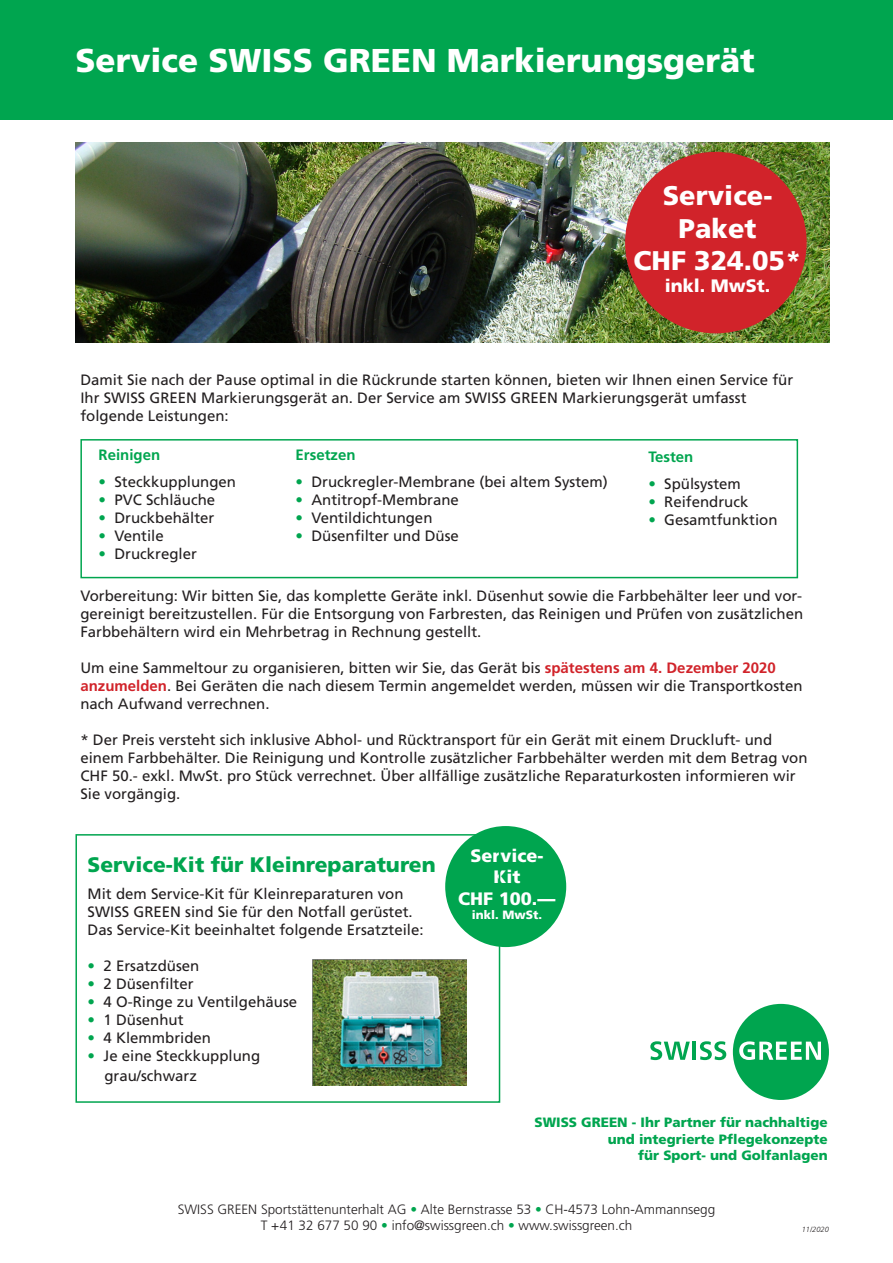
<style>
.page{position:relative;width:893px;height:1263px;background:#fff}
.page>*{position:absolute;margin:0;border:0;box-sizing:border-box;transform-origin:0 0}
.t1{font:900 33px "Frutiger LT Std";color:#fff}
.t2{font:900 27px/32.4px "Frutiger LT Std";color:#fff;text-align:center}
.t3{font:900 21px "Frutiger LT Std";color:#00a54f}
.t4{font:900 18px/21.6px "Frutiger LT Std";color:#fff;text-align:center}
.t5{font:15px/18px "Frutiger LT Std";color:#231f20}
.t6{font:700 15px "Frutiger LT Std";color:#00a54f}
.Text{font:300 13.5px/16.2px "Frutiger LT Std";color:#231f20;text-align:center}
.Text-2{font:900 13.5px/16.2px "Frutiger LT Std";color:#00a54f;text-align:right}
.t7{font:900 12px "Frutiger LT Std";color:#fff}
.t8{font:italic 300 7.5px "Frutiger LT Std";color:#231f20}
.s1{font-weight:300;color:#00a54f}
.s2{font-weight:700;color:#d1232a}
.s3{color:#00a54f}
</style>
<div class="page">
<div style="left:0;top:0;width:893px;height:120px;background:#00a54f"></div>
<div style="left:733px;top:1004px;width:96px;height:96px;background:#00a54f;border-radius:50%"></div>
<svg style="left:650px;top:1041px;width:40px;height:19px"></svg>
<hr style="left:692px;top:1041px;width:4px;height:19px;background:#00a54f">
<svg style="left:700px;top:1041px;width:26px;height:19px"></svg>
<svg style="left:739px;top:1041px;width:82px;height:19px"></svg>
<img style="left:75px;top:143px;width:754px;height:200px">
<div style="left:625px;top:152px;width:182px;height:181px;background:#d1232a;border-radius:50%"></div>
<img style="left:312px;top:959px;width:154px;height:127px">
<div style="left:445px;top:826px;width:121px;height:121px;background:#00a54f;border-radius:50%"></div>
<div style="left:75px;top:834px;width:425px;height:269px;border:2px solid #00a54f"></div>
<div style="left:80px;top:439px;width:718px;height:139px;border:2px solid #00a54f"></div>
<p class="t1" style="left:75px;top:41px;width:681px">Service SWISS GREEN Markierungsgerät</p>
<p class="t2" style="left:633px;top:180px;width:170px">Service-<br>Paket<br>CHF 324.05*</p>
<p class="t4" style="left:665px;top:275px;width:107px">inkl. MwSt.</p>
<p class="t5" style="left:80px;top:371px;width:714px">Damit Sie nach der Pause optimal in die Rückrunde starten können, bieten wir Ihnen einen Service für<br>Ihr SWISS GREEN Markierungsgerät an. Der Service am SWISS GREEN Markierungsgerät umfasst folgende Leistungen:</p>
<p class="t6" style="left:99px;top:446px;width:63px">Reinigen</p>
<p class="t5" style="left:99px;top:473px;width:139px"><span class="s1">•</span> Steckkupplungen</p>
<p class="t5" style="left:99px;top:491px;width:118px"><span class="s1">•</span> PVC Schläuche</p>
<p class="t5" style="left:99px;top:509px;width:117px"><span class="s1">•</span> Druckbehälter</p>
<p class="t5" style="left:99px;top:527px;width:67px"><span class="s1">•</span> Ventile</p>
<p class="t5" style="left:99px;top:545px;width:100px"><span class="s1">•</span> Druckregler</p>
<p class="t6" style="left:295px;top:446px;width:62px">Ersetzen</p>
<p class="t5" style="left:295px;top:473px;width:314px"><span class="s1">•</span> Druckregler-Membrane (bei altem System)</p>
<p class="t5" style="left:295px;top:491px;width:165px"><span class="s1">•</span> Antitropf-Membrane</p>
<p class="t5" style="left:295px;top:509px;width:138px"><span class="s1">•</span> Ventildichtungen</p>
<p class="t5" style="left:295px;top:527px;width:165px"><span class="s1">•</span> Düsenfilter und Düse</p>
<p class="t6" style="left:648px;top:448px;width:47px">Testen</p>
<p class="t5" style="left:648px;top:474px;width:94px"><span class="s1">•</span> Spülsystem</p>
<p class="t5" style="left:648px;top:492px;width:102px"><span class="s1">•</span> Reifendruck</p>
<p class="t5" style="left:648px;top:510px;width:131px"><span class="s1">•</span> Gesamtfunktion</p>
<p class="t5" style="left:80px;top:587px;width:724px;text-align:justify">Vorbereitung: Wir bitten Sie, das komplette Geräte inkl. Düsenhut sowie die Farbbehälter leer und vor&shy;gereinigt bereitzustellen. Für die Entsorgung von Farbresten, das Reinigen und Prüfen von zusätzlichen Farbbehältern wird ein Mehrbetrag in Rechnung gestellt.</p>
<p class="t5" style="left:80px;top:659px;width:724px">Um eine Sammeltour zu organisieren, bitten wir Sie, das Gerät bis <span class="s2">spätestens am 4. Dezember 2020 anzumelden</span>. Bei Geräten die nach diesem Termin angemeldet werden, müssen wir die Transportkosten nach Aufwand verrechnen.</p>
<p class="t5" style="left:80px;top:731px;width:729px">* Der Preis versteht sich inklusive Abhol- und Rücktransport für ein Gerät mit einem Druckluft- und einem Farbbehälter. Die Reinigung und Kontrolle zusätzlicher Farbbehälter werden mit dem Betrag von CHF 50.- exkl. MwSt. pro Stück verrechnet. Über allfällige zusätzliche Reparaturkosten informieren wir Sie vorgängig.</p>
<p class="t3" style="left:88px;top:852px;width:350px">Service-Kit für Kleinreparaturen</p>
<p class="t5" style="left:88px;top:885px;width:337px">Mit dem Service-Kit für Kleinreparaturen von<br>SWISS GREEN sind Sie für den Notfall gerüstet.<br>Das Service-Kit beeinhaltet folgende Ersatzteile:</p>
<p class="t5" style="left:88px;top:957px;width:113px"><span class="s1">•</span> 2 Ersatzdüsen</p>
<p class="t5" style="left:88px;top:975px;width:107px"><span class="s1">•</span> 2 Düsenfilter</p>
<p class="t5" style="left:88px;top:993px;width:211px"><span class="s1">•</span> 4 O-Ringe zu Ventilgehäuse</p>
<p class="t5" style="left:88px;top:1011px;width:97px"><span class="s1">•</span> 1 Düsenhut</p>
<p class="t5" style="left:88px;top:1029px;width:125px"><span class="s1">•</span> 4 Klemmbriden</p>
<p class="t5" style="left:104px;top:1046px;width:157px;line-height:19.8px;text-indent:-17px"><span class="s1">•</span> Je eine Steckkupplung grau/schwarz</p>
<p class="t4" style="left:458px;top:844px;width:99px">Service-<br>Kit<br>CHF 100.—</p>
<p class="t7" style="left:472px;top:908px;width:72px">inkl. MwSt.</p>
<p class="Text-2" style="left:534px;top:1114px;width:295px">SWISS GREEN - Ihr Partner für nachhaltige und integrierte Pflegekonzepte<br>für Sport- und Golfanlagen</p>
<p class="Text" style="left:178px;top:1201px;width:539px">SWISS GREEN Sportstättenunterhalt AG <span class="s3">•</span> Alte Bernstrasse 53 <span class="s3">•</span> CH-4573 Lohn-Ammannsegg<br>T +41 32 677 50 90 <span class="s3">•</span> info@swissgreen.ch <span class="s3">•</span> www.swissgreen.ch</p>
<p class="t8" style="left:802px;top:1225px;width:29px">11/2020</p>
</div>
